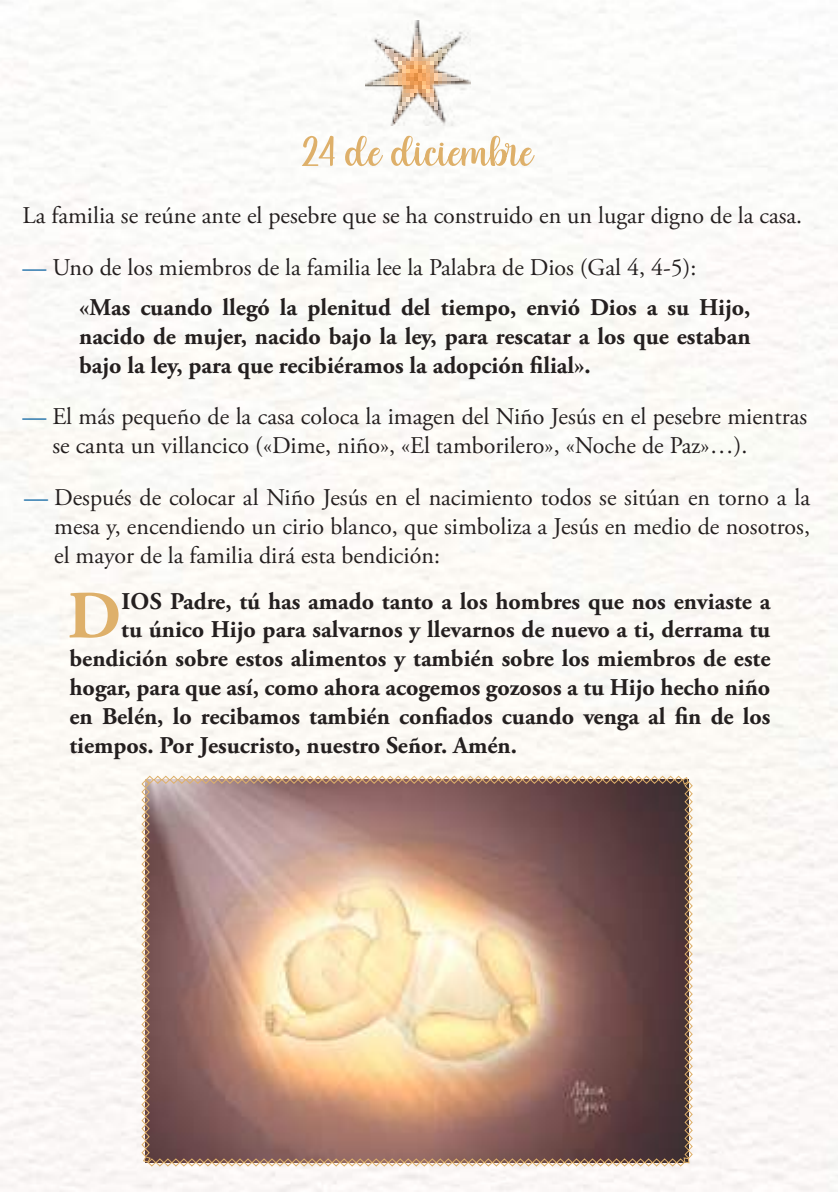
<style>
.page{position:relative;width:838px;height:1192px;background:#fff}
.page>*{position:absolute;margin:0;border:0;box-sizing:border-box;transform-origin:0 0}
.t1{font:700 67.4px "Adobe Garamond Pro";color:#deb06a}
.t2{font:24px/28.8px "Adobe Garamond Pro";color:#241f1f}
.t3{font:700 24px/28.8px "Adobe Garamond Pro";color:#241f1f}
.s1{color:#005d9e}
.s2{font-weight:700}
</style>
<div class="page">
<img style="left:366px;top:20px;width:105px;height:105px">
<svg style="left:141px;top:775px;width:552px;height:391px"></svg>
<svg style="left:302px;top:136px;width:233px;height:31px"></svg>
<p class="t2" style="left:22px;top:202px;width:781px">La familia se reúne ante el pesebre que se ha construido en un lugar digno de la casa.</p>
<p class="t2" style="left:79px;top:248px;width:673px;line-height:40.2px;text-indent:-57px"><span class="s1">—</span> Uno de los miembros de la familia lee la Palabra de Dios (Gal 4, 4-5): <span class="s2">«Mas cuando llegó la plenitud del tiempo, envió Dios a su Hijo,</span></p>
<p class="t3" style="left:79px;top:322px;width:673px">nacido de mujer, nacido bajo la ley, para rescatar a los que estaban bajo la ley, para que recibiéramos la adopción filial».</p>
<p class="t2" style="left:52px;top:403px;width:756px;text-indent:-30px"><span class="s1">—</span> El más pequeño de la casa coloca la imagen del Niño Jesús en el pesebre mientras se canta un villancico («Dime, niño», «El tamborilero», «Noche de Paz»…).</p>
<p class="t2" style="left:54px;top:484px;width:757px;text-align:justify;text-indent:-30px"><span class="s1">—</span> Después de colocar al Niño Jesús en el nacimiento todos se sitúan en torno a la mesa y, encendiendo un cirio blanco, que simboliza a Jesús en medio de nosotros, el mayor de la familia dirá esta bendición:</p>
<h1 class="t1" style="left:68px;top:576px;width:55px">D</h1>
<p class="t3" style="left:121px;top:587px;width:650px">IOS Padre, tú has amado tanto a los hombres que nos enviaste a</p>
<p class="t3" style="left:121px;top:615px;width:650px">tu único Hijo para salvarnos y llevarnos de nuevo a ti, derrama tu</p>
<p class="t3" style="left:70px;top:644px;width:702px">bendición sobre estos alimentos y también sobre los miembros de este</p>
<p class="t3" style="left:70px;top:673px;width:702px">hogar, para que así, como ahora acogemos gozosos a tu Hijo hecho niño</p>
<p class="t3" style="left:70px;top:702px;width:702px">en Belén, lo recibamos también confiados cuando venga al fin de los</p>
<p class="t3" style="left:70px;top:731px;width:449px">tiempos. Por Jesucristo, nuestro Señor. Amén.</p>
</div>
